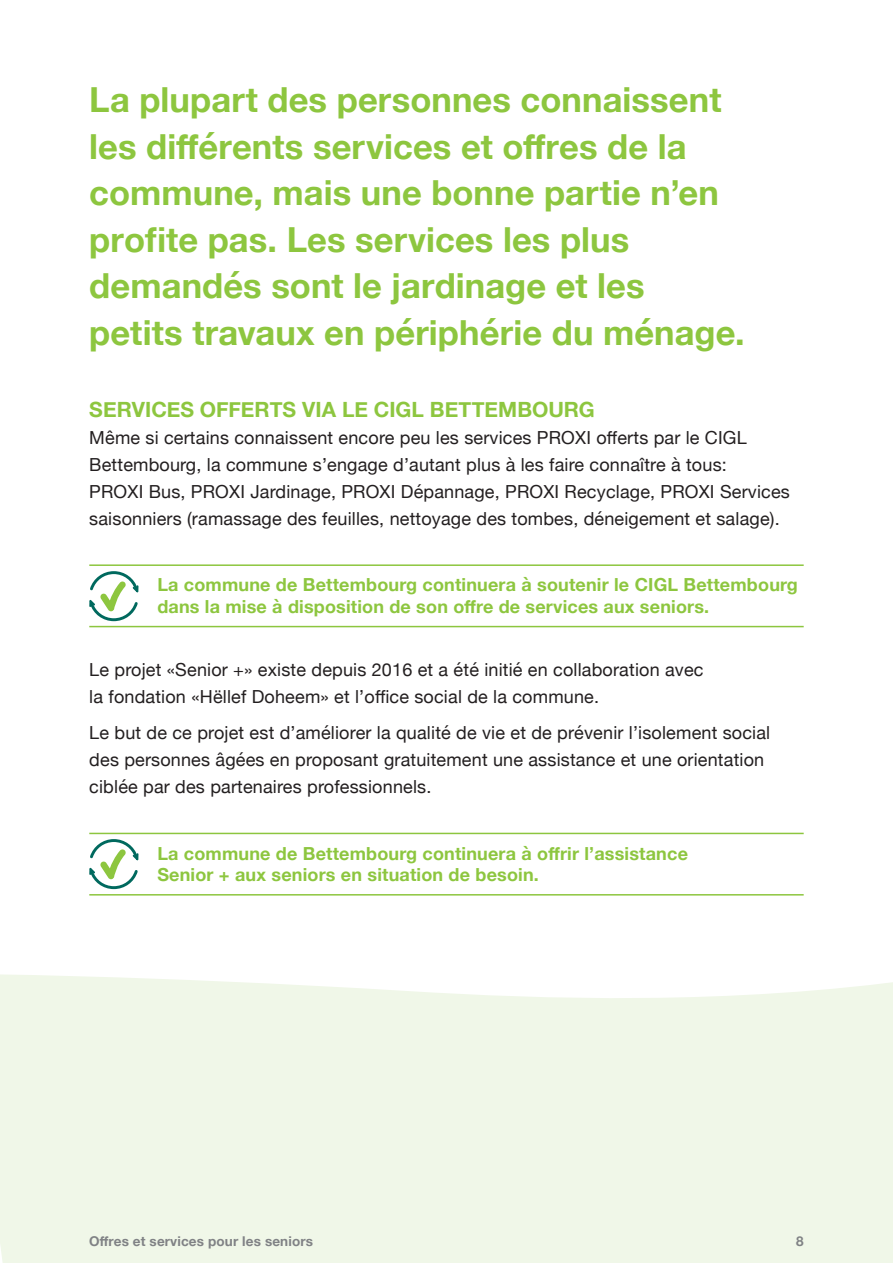
<style>
.page{position:relative;width:893px;height:1263px;background:#fff}
.page>*{position:absolute;margin:0;border:0;box-sizing:border-box;transform-origin:0 0}
.t1{font:700 34.5px/46.5px "Helvetica Neue";letter-spacing:.005em;color:#8dc63f}
.t2{font:700 21px "Helvetica Neue";color:#8dc63f}
.t3{font:18px/27px "Helvetica Neue";letter-spacing:.01em;color:#231f20}
.t4{font:700 18px/21.6px "Helvetica Neue";letter-spacing:.01em;color:#8dc63f}
.t5{font:700 13.5px "Helvetica Neue";letter-spacing:.01em;color:#808285}
</style>
<div class="page">
<div style="left:0;top:974px;width:893px;height:289px;background:#f0f7e8"></div>
<hr style="left:89px;top:564px;width:715px;height:2px;background:#8dc63f">
<hr style="left:89px;top:626px;width:715px;height:1px;background:#8dc63f">
<hr style="left:89px;top:833px;width:715px;height:1px;background:#8dc63f">
<hr style="left:89px;top:894px;width:715px;height:1px;background:#8dc63f">
<svg style="left:89px;top:571px;width:49px;height:50px"></svg>
<svg style="left:89px;top:839px;width:49px;height:50px"></svg>
<h1 class="t1" style="left:89px;top:78px;width:657px">La plupart des personnes connaissent les différents services et offres de la commune, mais une bonne partie n’en profite pas. Les services les plus demandés sont le jardinage et les petits travaux en périphérie du ménage.</h1>
<p class="t2" style="left:89px;top:393px;width:507px">SERVICES OFFERTS VIA LE CIGL BETTEMBOURG</p>
<p class="t3" style="left:89px;top:425px;width:702px">Même si certains connaissent encore peu les services PROXI offerts par le CIGL Bettembourg, la commune s’engage d’autant plus à les faire connaître à tous:<br>PROXI Bus, PROXI Jardinage, PROXI Dépannage, PROXI Recyclage, PROXI Services saisonniers (ramassage des feuilles, nettoyage des tombes, déneigement et salage).</p>
<p class="t4" style="left:157px;top:575px;width:642px">La commune de Bettembourg continuera à soutenir le CIGL Bettembourg dans la mise à disposition de son offre de services aux seniors.</p>
<p class="t3" style="left:89px;top:657px;width:616px">Le projet «Senior +» existe depuis 2016 et a été initié en collaboration avec la fondation «Hëllef Doheem» et l’office social de la commune.</p>
<p class="t3" style="left:89px;top:720px;width:682px">Le but de ce projet est d’améliorer la qualité de vie et de prévenir l’isolement social des personnes âgées en proposant gratuitement une assistance et une orientation ciblée par des partenaires professionnels.</p>
<p class="t4" style="left:157px;top:843px;width:532px">La commune de Bettembourg continuera à offrir l’assistance<br>Senior + aux seniors en situation de besoin.</p>
<p class="t5" style="left:89px;top:1231px;width:225px">Offres et services pour les seniors</p>
<p class="t5" style="left:796px;top:1231px;width:9px">8</p>
</div>
